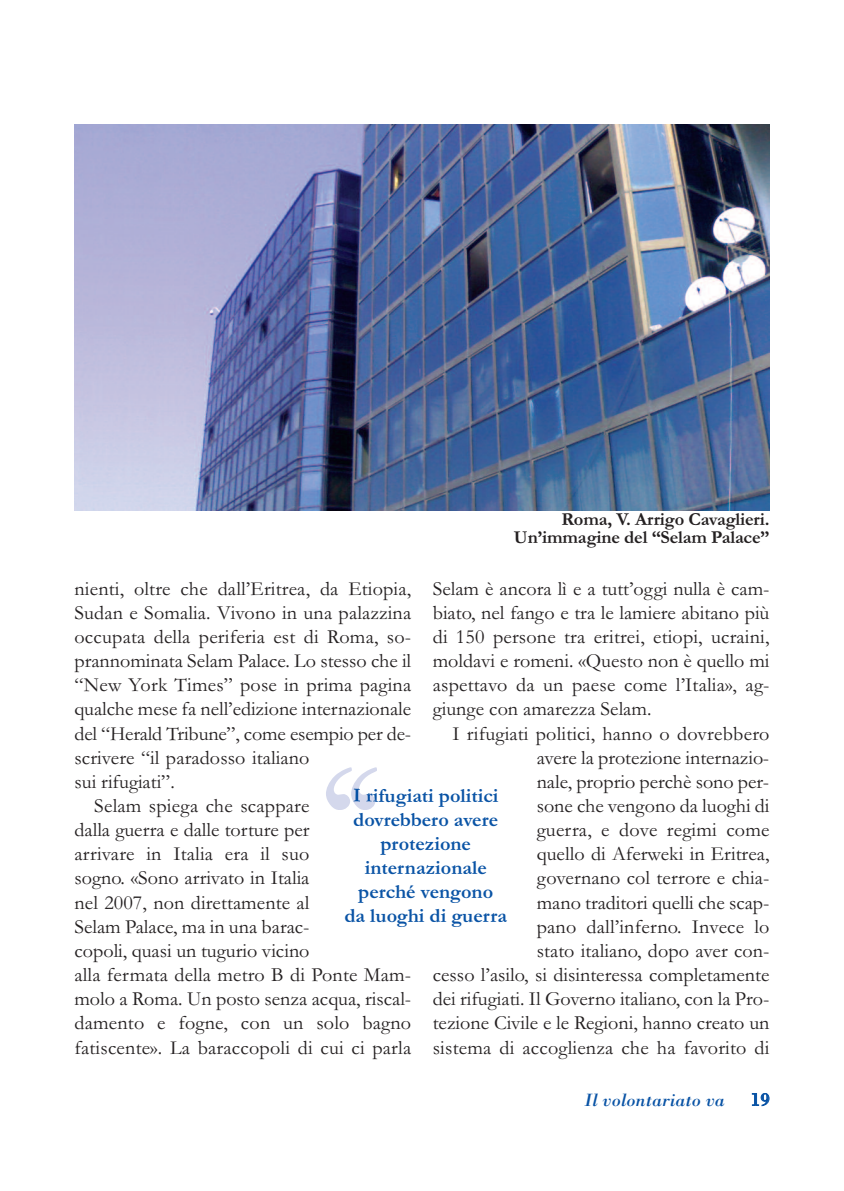
<style>
.page{position:relative;width:844px;height:1191px;background:#fff}
.page>*{position:absolute;margin:0;border:0;box-sizing:border-box;transform-origin:0 0}
.t1{font:20.12px/24.2px "Garamond";color:#231f20;text-align:justify}
.t2{font:700 20.12px/24.2px "Garamond";color:#0953a5;text-align:center}
.t3{font:700 18.38px/17.5px "Garamond";letter-spacing:-.01em;color:#231f20;text-align:right}
.t4{font:italic 18.38px "Bodoni BT";color:#0953a5}
.t5{font:18.38px "Bodoni BT";color:#0953a5}
</style>
<div class="page">
<img style="left:74px;top:124px;width:695px;height:387px">
<svg style="left:326px;top:767px;width:51px;height:43px"></svg>
<svg style="left:353px;top:788px;width:24px;height:13px"></svg>
<p class="t3" style="left:514px;top:510px;width:257px">Roma, V. Arrigo Cavaglieri.<br>Un’immagine del “Selam Palace”</p>
<p class="t1" style="left:74px;top:575px;width:338px">nienti, oltre che dall’Eritrea, da Etiopia,</p>
<p class="t1" style="left:74px;top:599px;width:338px">Sudan e Somalia. Vivono in una palazzina</p>
<p class="t1" style="left:74px;top:624px;width:338px">occupata della periferia est di Roma, so-</p>
<p class="t1" style="left:74px;top:648px;width:338px">prannominata Selam Palace. Lo stesso che il</p>
<p class="t1" style="left:74px;top:672px;width:338px">“New York Times” pose in prima pagina</p>
<p class="t1" style="left:74px;top:696px;width:338px">qualche mese fa nell’edizione internazionale</p>
<p class="t1" style="left:74px;top:720px;width:338px">del “Herald Tribune”, come esempio per de-</p>
<p class="t1" style="left:74px;top:744px;width:236px">scrivere “il paradosso italiano</p>
<p class="t1" style="left:74px;top:769px;width:102px">sui rifugiati”.</p>
<p class="t1" style="left:94px;top:793px;width:217px">Selam spiega che scappare</p>
<p class="t1" style="left:74px;top:817px;width:236px">dalla guerra e dalle torture per</p>
<p class="t1" style="left:74px;top:841px;width:236px">arrivare in Italia era il suo</p>
<p class="t1" style="left:74px;top:865px;width:236px">sogno. «Sono arrivato in Italia</p>
<p class="t1" style="left:74px;top:889px;width:236px">nel 2007, non direttamente al</p>
<p class="t1" style="left:74px;top:913px;width:236px">Selam Palace, ma in una barac-</p>
<p class="t1" style="left:74px;top:938px;width:236px">copoli, quasi un tugurio vicino</p>
<p class="t1" style="left:74px;top:962px;width:338px">alla fermata della metro B di Ponte Mam-</p>
<p class="t1" style="left:74px;top:986px;width:338px">molo a Roma. Un posto senza acqua, riscal-</p>
<p class="t1" style="left:74px;top:1010px;width:338px">damento e fogne, con un solo bagno</p>
<p class="t1" style="left:74px;top:1034px;width:338px">fatiscente». La baraccopoli di cui ci parla</p>
<p class="t1" style="left:432px;top:575px;width:338px">Selam è ancora lì e a tutt’oggi nulla è cam&shy;biato, nel fango e tra le lamiere abitano più di 150 persone tra eritrei, etiopi, ucraini, moldavi e romeni. «Questo non è quello mi aspettavo da un paese come l’Italia», ag&shy;giunge con amarezza Selam.</p>
<p class="t1" style="left:432px;top:720px;width:338px;text-align:right">I rifugiati politici, hanno o dovrebbero avere la protezione internazio-<br>nale, proprio perchè sono per-<br>sone che vengono da luoghi di<br>guerra, e dove regimi come<br>quello di Aferweki in Eritrea,<br>governano col terrore e chia-<br>mano traditori quelli che scap-<br>pano dall’inferno. Invece lo<br>stato italiano, dopo aver con-<br>cesso l’asilo, si disinteressa completamente dei rifugiati. Il Governo italiano, con la Pro&shy;tezione Civile e le Regioni, hanno creato un sistema di accoglienza che ha favorito di</p>
<p class="t4" style="left:585px;top:1088px;width:141px">Il volontariato va</p>
<p class="t5" style="left:750px;top:1088px;width:20px">19</p>
<p class="t2" style="left:344px;top:782px;width:164px">I rifugiati politici dovrebbero avere protezione internazionale perché vengono<br>da luoghi di guerra</p>
</div>
